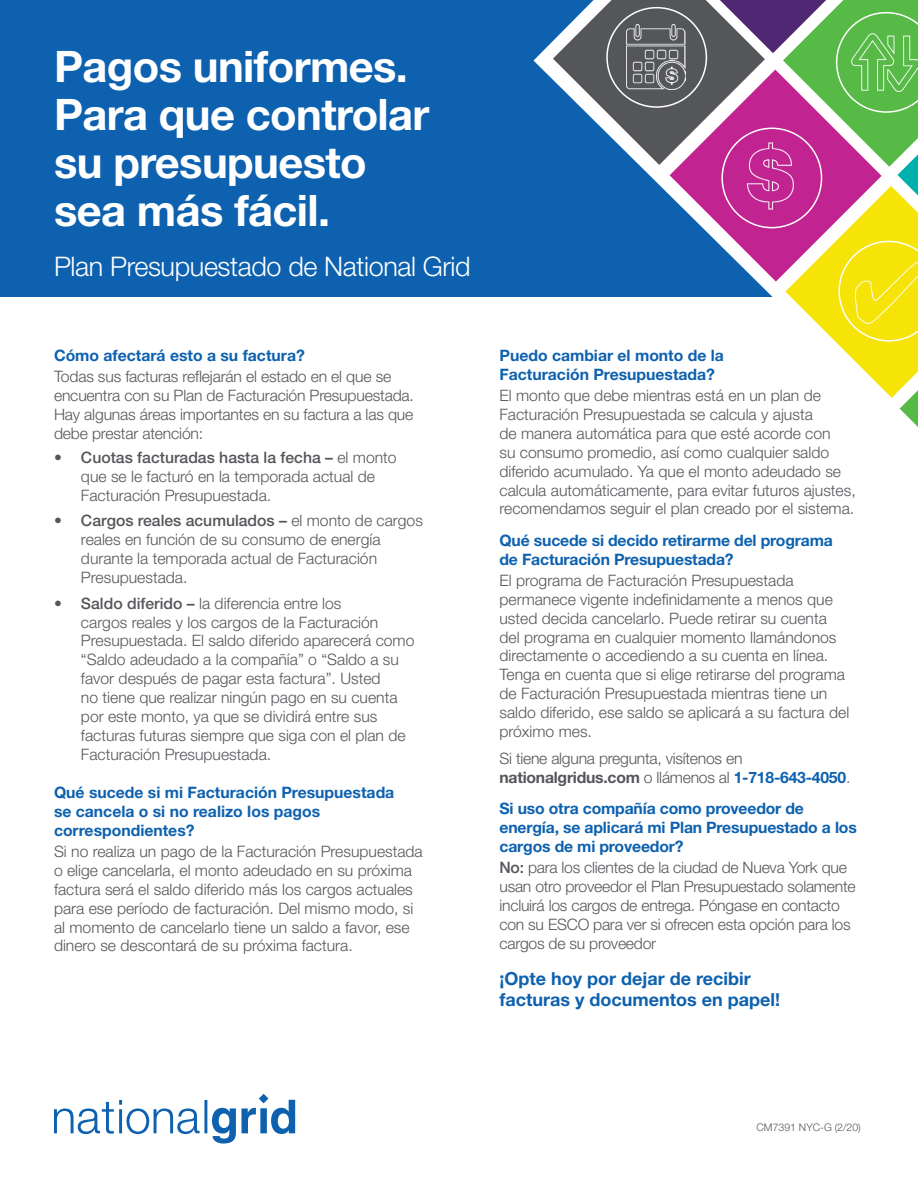
<style>
.page{position:relative;width:918px;height:1188px;background:#fff}
.page>*{position:absolute;margin:0;border:0;box-sizing:border-box;transform-origin:0 0}
.t1{font:700 43.5px/48px "Helvetica Neue LT Std";letter-spacing:-.015em;color:#fff}
.t2{font:300 27px "Helvetica Neue LT Std";letter-spacing:-.015em;color:#fff}
.t3{font:700 18px/21.6px "Helvetica Neue LT Std";color:#0d61af}
.t4{font:300 15.75px/18.9px "Helvetica Neue LT Std";color:#54565a}
.t5{font:700 15.75px/18.9px "Helvetica Neue LT Std";letter-spacing:-.01em;color:#0d61af}
.t6{font:300 10.5px "Helvetica Neue LT Std";color:#54565a}
.s1{font-weight:500}
.s2{font-weight:700}
.s3{font-weight:700;color:#0d61af}
</style>
<div class="page">
<div style="left:0;top:0;width:918px;height:297px;background:#0d61af"></div>
<svg style="left:553px;top:0;width:365px;height:427px"></svg>
<svg style="left:54px;top:1094px;width:241px;height:50px"></svg>
<h1 class="t1" style="left:54px;top:42px;width:377px">Pagos uniformes.<br>Para que controlar su presupuesto sea más fácil.</h1>
<h2 class="t2" style="left:54px;top:250px;width:418px">Plan Presupuestado de National Grid</h2>
<p class="t5" style="left:54px;top:346px;width:252px">Cómo afectará esto a su factura?</p>
<p class="t4" style="left:54px;top:367px;width:362px">Todas sus facturas reflejarán el estado en el que se encuentra con su Plan de Facturación Presupuestada.<br>Hay algunas áreas importantes en su factura a las que debe prestar atención:</p>
<p class="t4" style="left:81px;top:447px;width:317px;text-indent:-27px"><span class="s1">• Cuotas facturadas hasta la fecha –</span> el monto que se le facturó en la temporada actual de<br>Facturación Presupuestada.</p>
<p class="t4" style="left:81px;top:511px;width:343px;text-indent:-27px"><span class="s1">• Cargos reales acumulados –</span> el monto de cargos reales en función de su consumo de energía durante la temporada actual de Facturación Presupuestada.</p>
<p class="t4" style="left:81px;top:593px;width:335px;text-indent:-27px"><span class="s1">• Saldo diferido –</span> la diferencia entre los<br>cargos reales y los cargos de la Facturación Presupuestada. El saldo diferido aparecerá como “Saldo adeudado a la compañía” o “Saldo a su favor después de pagar esta factura”. Usted<br>no tiene que realizar ningún pago en su cuenta por este monto, ya que se dividirá entre sus facturas futuras siempre que siga con el plan de Facturación Presupuestada.</p>
<p class="t5" style="left:54px;top:783px;width:342px">Qué sucede si mi Facturación Presupuestada se cancela o si no realizo los pagos correspondientes?</p>
<p class="t4" style="left:54px;top:842px;width:370px">Si no realiza un pago de la Facturación Presupuestada o elige cancelarla, el monto adeudado en su próxima factura será el saldo diferido más los cargos actuales para ese período de facturación. Del mismo modo, si al momento de cancelarlo tiene un saldo a favor, ese dinero se descontará de su próxima factura.</p>
<p class="t5" style="left:500px;top:346px;width:226px">Puedo cambiar el monto de la<br>Facturación Presupuestada?</p>
<p class="t4" style="left:500px;top:386px;width:358px">El monto que debe mientras está en un plan de Facturación Presupuestada se calcula y ajusta<br>de manera automática para que esté acorde con<br>su consumo promedio, así como cualquier saldo diferido acumulado. Ya que el monto adeudado se calcula automáticamente, para evitar futuros ajustes, recomendamos seguir el plan creado por el sistema.</p>
<p class="t5" style="left:500px;top:531px;width:335px">Qué sucede si decido retirarme del programa de Facturación Presupuestada?</p>
<p class="t4" style="left:500px;top:570px;width:351px">El programa de Facturación Presupuestada permanece vigente indefinidamente a menos que usted decida cancelarlo. Puede retirar su cuenta del programa en cualquier momento llamándonos directamente o accediendo a su cuenta en línea.<br>Tenga en cuenta que si elige retirarse del programa de Facturación Presupuestada mientras tiene un saldo diferido, ese saldo se aplicará a su factura del próximo mes.</p>
<p class="t4" style="left:500px;top:749px;width:352px">Si tiene alguna pregunta, visítenos en <span class="s2">nationalgridus.com</span> o llámenos al <span class="s3">1-718-643-4050</span>.</p>
<p class="t5" style="left:500px;top:799px;width:359px">Si uso otra compañía como proveedor de energía, se aplicará mi Plan Presupuestado a los cargos de mi proveedor?</p>
<p class="t4" style="left:500px;top:858px;width:358px"><span class="s1">No:</span> para los clientes de la ciudad de Nueva York que usan otro proveedor el Plan Presupuestado solamente incluirá los cargos de entrega. Póngase en contacto con su ESCO para ver si ofrecen esta opción para los cargos de su proveedor</p>
<p class="t3" style="left:500px;top:967px;width:282px">¡Opte hoy por dejar de recibir facturas y documentos en papel!</p>
<p class="t6" style="left:757px;top:1121px;width:106px">CM7391 NYC-G (2/20)</p>
</div>
